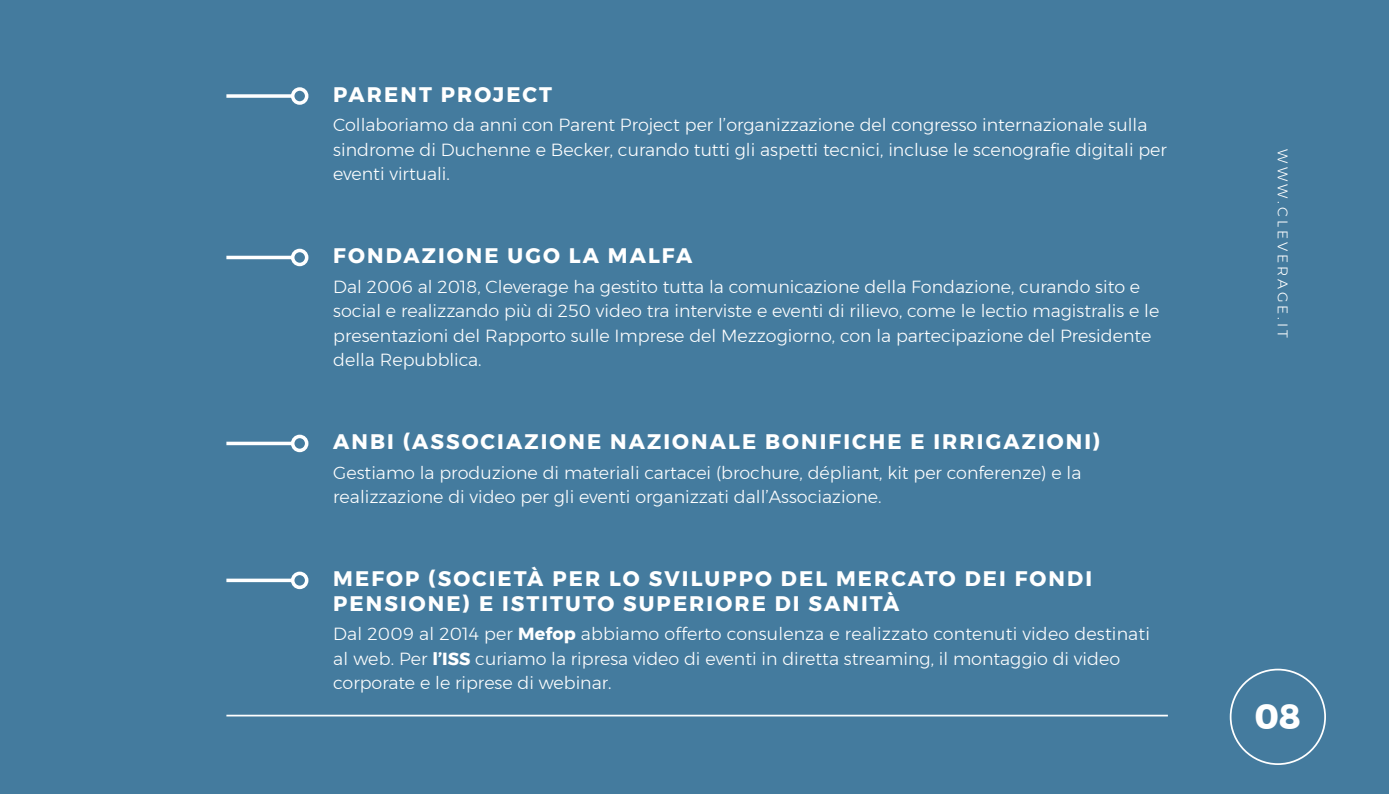
<style>
.page{position:relative;width:1389px;height:794px;background:#447b9e}
.page>*{position:absolute;margin:0;border:0;box-sizing:border-box;transform-origin:0 0}
.t1{font:700 35px "Montserrat";color:#fff}
.t2{font:700 21px/24.5px "Montserrat";letter-spacing:.1em;color:#fff}
.t3{font:300 17.5px/24.5px "Montserrat";color:#fff}
.t4{font:300 14px "Montserrat";letter-spacing:.21em;color:#fff}
.s1{font-weight:700}
</style>
<div class="page">
<svg style="left:226px;top:94px;width:65px;height:4px"></svg>
<div style="left:291px;top:87px;width:17px;height:18px;border:4px solid #fff;border-radius:50%"></div>
<hr style="left:226px;top:256px;width:67px;height:3px;background:#fff">
<div style="left:291px;top:249px;width:17px;height:17px;border:4px solid #fff;border-radius:50%"></div>
<hr style="left:226px;top:442px;width:67px;height:3px;background:#fff">
<div style="left:291px;top:435px;width:17px;height:17px;border:4px solid #fff;border-radius:50%"></div>
<svg style="left:226px;top:578px;width:65px;height:4px"></svg>
<div style="left:291px;top:571px;width:17px;height:18px;border:4px solid #fff;border-radius:50%"></div>
<hr style="left:226px;top:714px;width:942px;height:2px;background:#fff">
<div style="left:1230px;top:668px;width:96px;height:97px;border:2px solid #fff;border-radius:50%"></div>
<p class="t2" style="left:333px;top:82px;width:220px">PARENT PROJECT</p>
<p class="t3" style="left:333px;top:113px;width:835px">Collaboriamo da anni con Parent Project per l’organizzazione del congresso internazionale sulla sindrome di Duchenne e Becker, curando tutti gli aspetti tecnici, incluse le scenografie digitali per eventi virtuali.</p>
<p class="t2" style="left:333px;top:244px;width:361px">FONDAZIONE UGO LA MALFA</p>
<p class="t3" style="left:333px;top:274px;width:828px">Dal 2006 al 2018, Cleverage ha gestito tutta la comunicazione della Fondazione, curando sito e social e realizzando più di 250 video tra interviste e eventi di rilievo, come le lectio magistralis e le presentazioni del Rapporto sulle Imprese del Mezzogiorno, con la partecipazione del Presidente della Repubblica.</p>
<p class="t2" style="left:333px;top:430px;width:769px">ANBI (ASSOCIAZIONE NAZIONALE BONIFICHE E IRRIGAZIONI)</p>
<p class="t3" style="left:333px;top:460px;width:750px">Gestiamo la produzione di materiali cartacei (brochure, dépliant, kit per conferenze) e la realizzazione di video per gli eventi organizzati dall’Associazione.</p>
<p class="t2" style="left:333px;top:566px;width:760px">MEFOP (SOCIETÀ PER LO SVILUPPO DEL MERCATO DEI FONDI<br>PENSIONE) E ISTITUTO SUPERIORE DI SANITÀ</p>
<p class="t3" style="left:333px;top:621px;width:818px">Dal 2009 al 2014 per <span class="s1">Mefop</span> abbiamo offerto consulenza e realizzato contenuti video destinati al web. Per <span class="s1">l’ISS</span> curiamo la ripresa video di eventi in diretta streaming, il montaggio di video corporate e le riprese di webinar.</p>
<p class="t4" style="left:1293px;top:149px;width:190px;rotate:90deg">WWW.CLEVERAGE.IT</p>
<h1 class="t1" style="left:1255px;top:688px;width:48px">08</h1>
</div>
